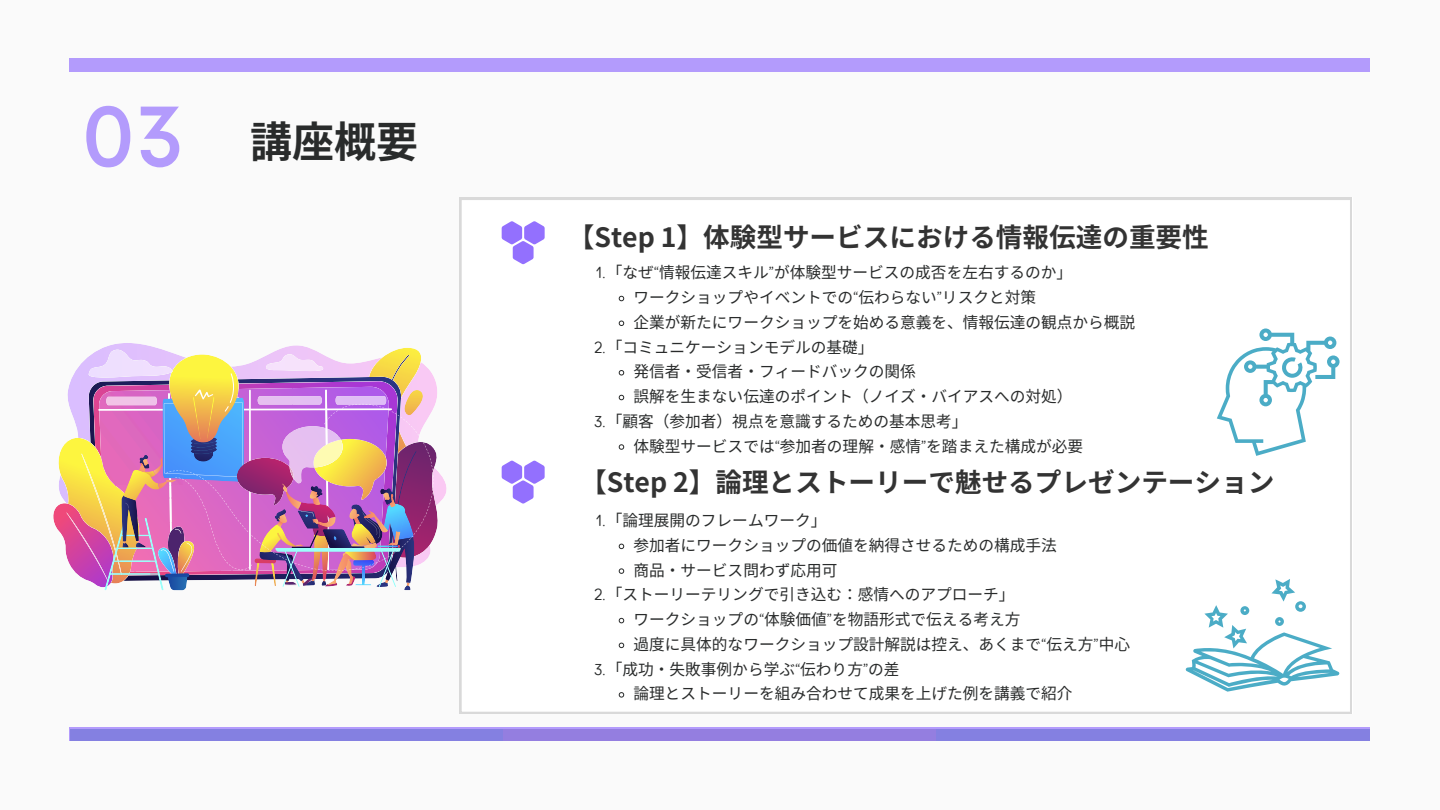
<style>
.page{position:relative;width:1440px;height:810px;background:#fafafa}
.page>*{position:absolute;margin:0;border:0;box-sizing:border-box;transform-origin:0 0}
.t1{font:700 42px "Noto Sans CJ Ksc";color:#292b2b}
.t2{font:700 26.6px "Noto Sans JP";color:#333}
.t3{font:15.7px "Noto Sans CJ Ksc";color:#292b2b}
.s1{font-family:"Now";font-weight:500;font-size:80px;color:#9370fe}
.s2{font-family:"TT Rounds Condensed"}
</style>
<div class="page">
<div style="left:70px;top:58px;width:1300px;height:14px;background:#b39bfc"></div>
<div style="left:70px;top:727px;width:1300px;height:13px;background:#9370fe;opacity:.69"></div>
<svg style="left:459px;top:198px;width:893px;height:516px"></svg>
<svg style="left:502px;top:221px;width:42px;height:43px"></svg>
<svg style="left:502px;top:461px;width:42px;height:42px"></svg>
<svg style="left:103px;top:343px;width:344px;height:161px"></svg>
<img style="left:53px;top:348px;width:385px;height:242px">
<svg style="left:618px;top:295px;width:7px;height:7px"></svg>
<svg style="left:618px;top:320px;width:7px;height:6px"></svg>
<svg style="left:618px;top:370px;width:7px;height:6px"></svg>
<svg style="left:618px;top:394px;width:7px;height:7px"></svg>
<svg style="left:618px;top:444px;width:7px;height:6px"></svg>
<svg style="left:618px;top:543px;width:7px;height:7px"></svg>
<svg style="left:618px;top:568px;width:7px;height:6px"></svg>
<svg style="left:618px;top:617px;width:7px;height:7px"></svg>
<svg style="left:618px;top:642px;width:7px;height:7px"></svg>
<svg style="left:618px;top:692px;width:7px;height:6px"></svg>
<svg style="left:1186px;top:579px;width:153px;height:113px"></svg>
<svg style="left:1217px;top:329px;width:123px;height:127px"></svg>
<h1 class="t1" style="left:81px;top:108px;width:335px"><span class="s1">03</span> 講座概要</h1>
<p class="t2" style="left:568px;top:216px;width:642px">【Step 1】体験型サービスにおける情報伝達の重要性</p>
<p class="t3" style="left:596px;top:260px;width:477px"><span class="s2">1.</span>「なぜ<span class="s2">“</span>情報伝達スキル<span class="s2">”</span>が体験型サービスの成否を左右するのか」</p>
<p class="t3" style="left:634px;top:285px;width:404px">ワークショップやイベントでの<span class="s2">“</span>伝わらない<span class="s2">”</span>リスクと対策</p>
<p class="t3" style="left:634px;top:310px;width:502px">企業が新たにワークショップを始める意義を、情報伝達の観点から概説</p>
<h2 class="t3" style="left:594px;top:334px;width:281px"><span class="s2">2.</span>「コミュニケーションモデルの基礎」</h2>
<p class="t3" style="left:634px;top:359px;width:283px">発信者・受信者・フィードバックの関係</p>
<h2 class="t3" style="left:634px;top:384px;width:441px">誤解を生まない伝達のポイント（ノイズ・バイアスへの対処）</h2>
<p class="t3" style="left:595px;top:409px;width:375px"><span class="s2">3.</span>「顧客（参加者）視点を意識するための基本思考」</p>
<p class="t3" style="left:634px;top:433px;width:450px">体験型サービスでは<span class="s2">“</span>参加者の理解・感情<span class="s2">”</span>を踏まえた構成が必要</p>
<p class="t2" style="left:580px;top:461px;width:696px">【Step 2】論理とストーリーで魅せるプレゼンテーション</p>
<p class="t3" style="left:596px;top:508px;width:232px"><span class="s2">1.</span>「論理展開のフレームワーク」</p>
<p class="t3" style="left:634px;top:533px;width:424px">参加者にワークショップの価値を納得させるための構成手法</p>
<p class="t3" style="left:634px;top:557px;width:205px">商品・サービス問わず応用可</p>
<p class="t3" style="left:594px;top:582px;width:422px"><span class="s2">2.</span>「ストーリーテリングで引き込む： 感情へのアプローチ」</p>
<p class="t3" style="left:634px;top:607px;width:387px">ワークショップの<span class="s2">“</span>体験価値<span class="s2">”</span>を物語形式で伝える考え方</p>
<p class="t3" style="left:634px;top:632px;width:497px">過度に具体的なワークショップ設計解説は控え、あくまで<span class="s2">“</span>伝え方<span class="s2">”</span>中心</p>
<p class="t3" style="left:595px;top:656px;width:305px"><span class="s2">3.</span>「成功・失敗事例から学ぶ<span class="s2">“</span>伝わり方<span class="s2">”</span>の差</p>
<p class="t3" style="left:634px;top:681px;width:439px">論理とストーリーを組み合わせて成果を上げた例を講義で紹介</p>
</div>
